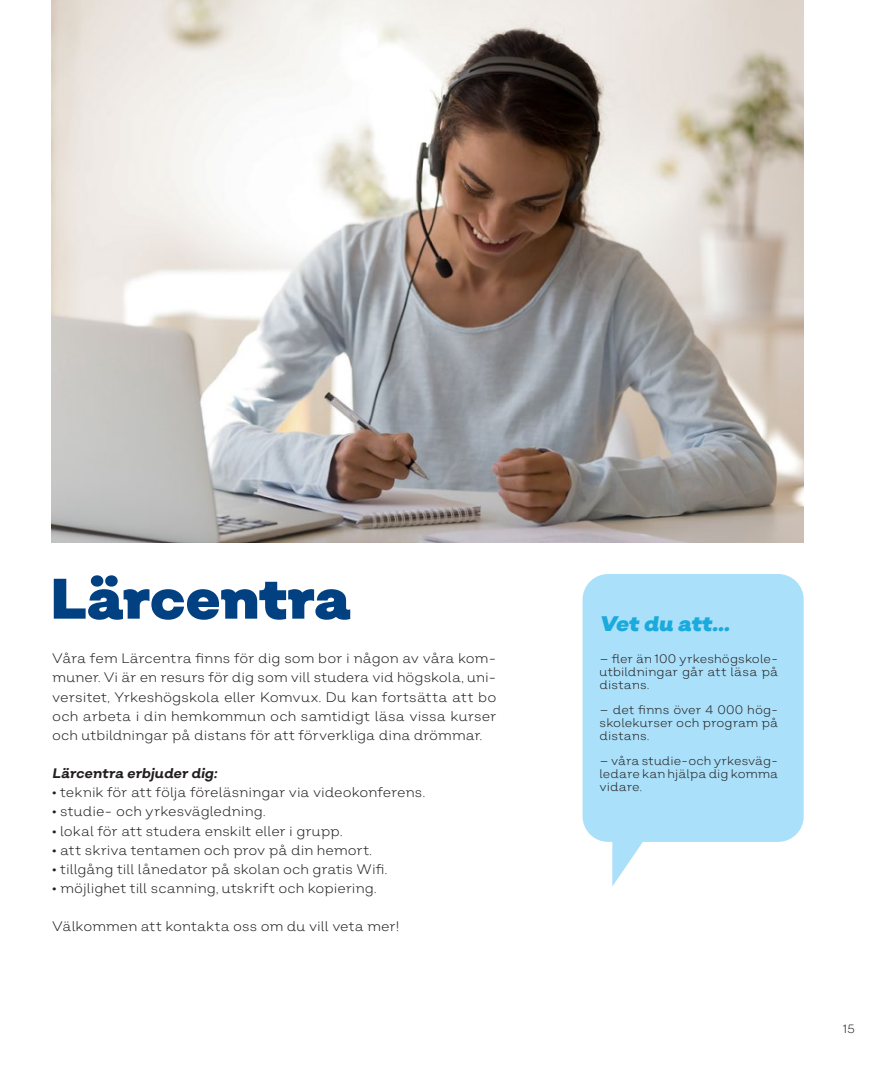
<style>
.page{position:relative;width:893px;height:1080px;background:#fff}
.page>*{position:absolute;margin:0;border:0;box-sizing:border-box;transform-origin:0 0}
.Huvudrubrik_-_kopia{font:900 57px "Salvatore";letter-spacing:-.005em;color:#014081}
.Brödtext_-_mini{font:italic 900 21px "Salvatore";letter-spacing:-.01em;color:#1baadc}
.Brödtext{font:300 13.8px/19.2px "Salvatore";letter-spacing:-.005em;color:#231f20;text-align:justify}
.Brödtext-2{font:italic 700 13.8px "Salvatore";letter-spacing:-.005em;color:#231f20}
.Brödtext_-_mini-2{font:300 12.3px/12.8px "Salvatore";letter-spacing:.005em;color:#231f20;text-align:justify}
.t1{font:300 12px "Salvatore";color:#231f20}
</style>
<div class="page">
<img style="left:51px;top:0;width:753px;height:542px">
<div style="left:583px;top:574px;width:221px;height:268px;background:#aae0f9;border-radius:26px"></div>
<svg style="left:612px;top:842px;width:31px;height:44px"></svg>
<p class="Huvudrubrik_-_kopia" style="left:51px;top:561px;width:302px">Lärcentra</p>
<p class="Brödtext" style="left:52px;top:649px;width:446px">Våra fem Lärcentra finns för dig som bor i någon av våra kom&shy;muner. Vi är en resurs för dig som vill studera vid högskola, uni&shy;versitet, Yrkeshögskola eller Komvux. Du kan fortsätta att bo och arbeta i din hemkommun och samtidigt läsa vissa kurser och utbildningar på distans för att förverkliga dina drömmar.</p>
<p class="Brödtext-2" style="left:52px;top:764px;width:166px">Lärcentra erbjuder dig:</p>
<p class="Brödtext" style="left:52px;top:783px;width:374px">• teknik för att följa föreläsningar via videokonferens.</p>
<p class="Brödtext" style="left:52px;top:802px;width:215px">• studie- och yrkesvägledning.</p>
<p class="Brödtext" style="left:52px;top:821px;width:292px">• lokal för att studera enskilt eller i grupp.</p>
<p class="Brödtext" style="left:52px;top:840px;width:321px">• att skriva tentamen och prov på din hemort.</p>
<p class="Brödtext" style="left:52px;top:859px;width:336px">• tillgång till lånedator på skolan och gratis Wifi.</p>
<p class="Brödtext" style="left:52px;top:878px;width:326px">• möjlighet till scanning, utskrift och kopiering.</p>
<p class="Brödtext" style="left:52px;top:917px;width:349px">Välkommen att kontakta oss om du vill veta mer!</p>
<p class="Brödtext_-_mini" style="left:600px;top:610px;width:131px">Vet du att…</p>
<p class="Brödtext_-_mini-2" style="left:600px;top:652px;width:180px">– fler än 100 yrkeshögskole&shy;utbildningar går att läsa på distans.</p>
<p class="Brödtext_-_mini-2" style="left:600px;top:703px;width:180px">– det finns över 4 000 hög&shy;skolekurser och program på distans.</p>
<p class="Brödtext_-_mini-2" style="left:600px;top:755px;width:180px">– våra studie-och yrkesväg&shy;ledare kan hjälpa dig komma vidare.</p>
<p class="t1" style="left:843px;top:1022px;width:13px">15</p>
</div>
